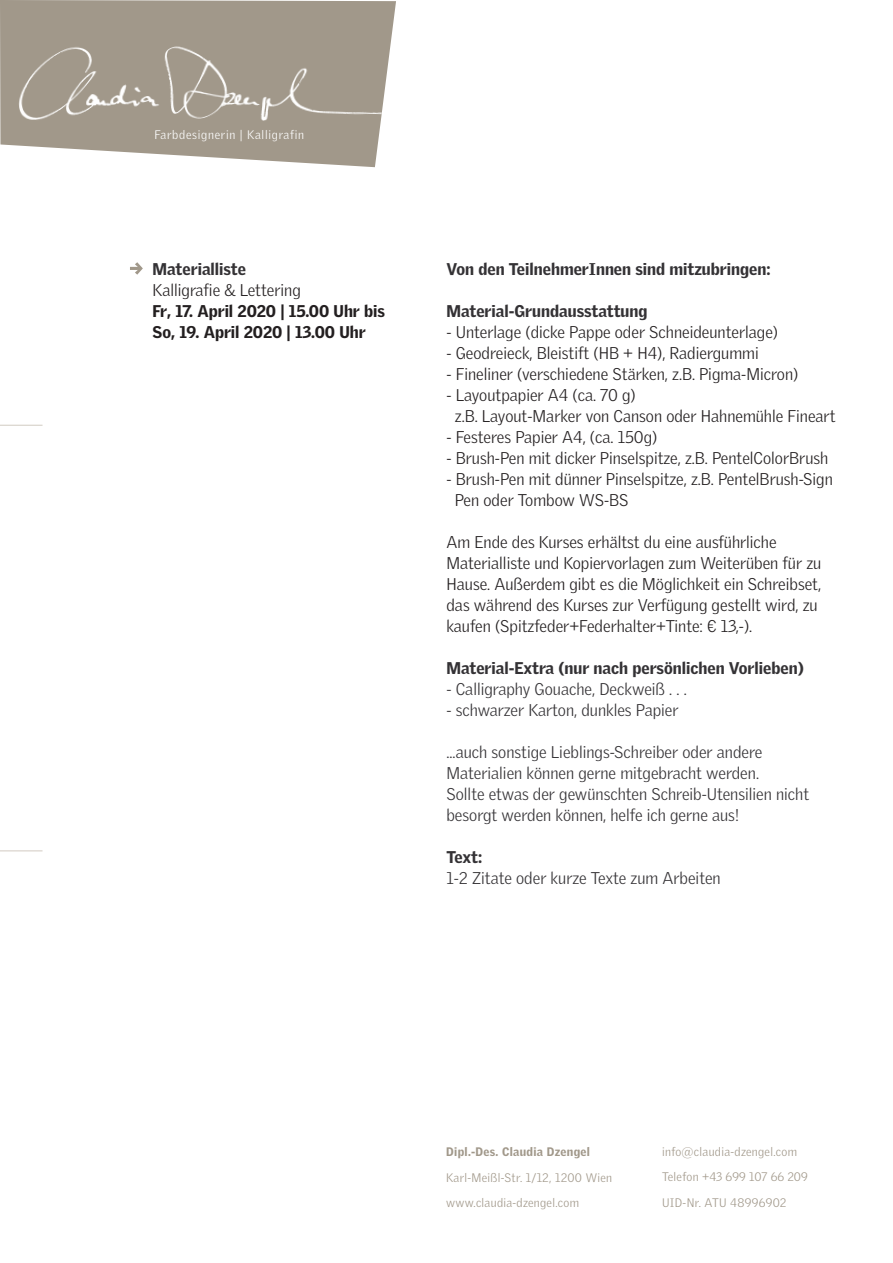
<style>
.page{position:relative;width:893px;height:1263px;background:#fff}
.page>*{position:absolute;margin:0;border:0;box-sizing:border-box;transform-origin:0 0}
.t1{font:300 16.5px/21px "Griffith Gothic";color:#231f20}
.t2{font:300 16.5px/21px "Griffith Gothic";color:#343235}
.t3{font:900 16.5px "Griffith Gothic";color:#343235}
.t4{font:900 16.5px/21px "Griffith Gothic";color:#231f20}
.t5{font:300 12px/25.5px "Griffith Gothic";letter-spacing:.025em;color:#a1988a}
.t6{font:300 12px "Griffith Gothic";letter-spacing:.06em;color:#fff}
.t7{font:900 12px "Griffith Gothic";letter-spacing:.025em;color:#a1988a}
</style>
<div class="page">
<svg style="left:130px;top:262px;width:13px;height:13px"></svg>
<hr style="left:0;top:425px;width:43px;height:1px;background:#bbb1a3">
<hr style="left:0;top:850px;width:43px;height:1px;background:#bbb1a3">
<img style="left:0;top:0;width:395px;height:167px">
<p class="t6" style="left:154px;top:127px;width:151px">Farbdesignerin | Kalligrafin</p>
<p class="t3" style="left:153px;top:259px;width:95px">Materialliste</p>
<p class="t1" style="left:153px;top:279px;width:150px">Kalligrafie &amp; Lettering</p>
<p class="t4" style="left:153px;top:300px;width:234px">Fr, 17. April 2020 | 15.00 Uhr bis<br>So, 19. April 2020 | 13.00 Uhr</p>
<p class="t3" style="left:446px;top:259px;width:325px">Von den TeilnehmerInnen sind mitzubringen:</p>
<p class="t3" style="left:446px;top:301px;width:203px">Material-Grundausstattung</p>
<p class="t1" style="left:446px;top:321px;width:333px">- Unterlage (dicke Pappe oder Schneideunterlage)</p>
<p class="t1" style="left:446px;top:342px;width:314px">- Geodreieck, Bleistift (HB + H4), Radiergummi</p>
<p class="t1" style="left:446px;top:363px;width:353px">- Fineliner (verschiedene Stärken, z.B. Pigma-Micron)</p>
<p class="t1" style="left:455px;top:384px;width:382px;text-indent:-8px">- Layoutpapier A4 (ca. 70 g)<br>z.B. Layout-Marker von Canson oder Hahnemühle Fineart</p>
<p class="t1" style="left:446px;top:426px;width:212px">- Festeres Papier A4, (ca. 150g)</p>
<p class="t1" style="left:446px;top:447px;width:383px">- Brush-Pen mit dicker Pinselspitze, z.B. PentelColorBrush</p>
<p class="t1" style="left:455px;top:468px;width:380px;text-indent:-8px">- Brush-Pen mit dünner Pinselspitze, z.B. PentelBrush-Sign<br>Pen oder Tombow WS-BS</p>
<p class="t1" style="left:446px;top:531px;width:376px">Am Ende des Kurses erhältst du eine ausführliche Materialliste und Kopiervorlagen zum Weiterüben für zu Hause. Außerdem gibt es die Möglichkeit ein Schreibset, das während des Kurses zur Verfügung gestellt wird, zu kaufen (Spitzfeder+Federhalter+Tinte: € 13,-).</p>
<p class="t3" style="left:446px;top:658px;width:359px">Material-Extra (nur nach persönlichen Vorlieben)</p>
<p class="t2" style="left:446px;top:678px;width:242px">- Calligraphy Gouache, Deckweiß . . .</p>
<p class="t2" style="left:446px;top:699px;width:234px">- schwarzer Karton, dunkles Papier</p>
<p class="t2" style="left:446px;top:741px;width:364px">...auch sonstige Lieblings-Schreiber oder andere Materialien können gerne mitgebracht werden.<br>Sollte etwas der gewünschten Schreib-Utensilien nicht besorgt werden können, helfe ich gerne aus!</p>
<p class="t3" style="left:446px;top:847px;width:37px">Text:</p>
<p class="t2" style="left:446px;top:867px;width:276px">1-2 Zitate oder kurze Texte zum Arbeiten</p>
<p class="t7" style="left:446px;top:1145px;width:145px">Dipl.-Des. Claudia Dzengel</p>
<p class="t5" style="left:446px;top:1164px;width:167px">Karl-Meißl-Str. 1/12, 1200 Wien www.claudia-dzengel.com</p>
<p class="t5" style="left:662px;top:1138px;width:147px">info@claudia-dzengel.com<br>Telefon +43 699 107 66 209<br>UID-Nr. ATU 48996902</p>
</div>
